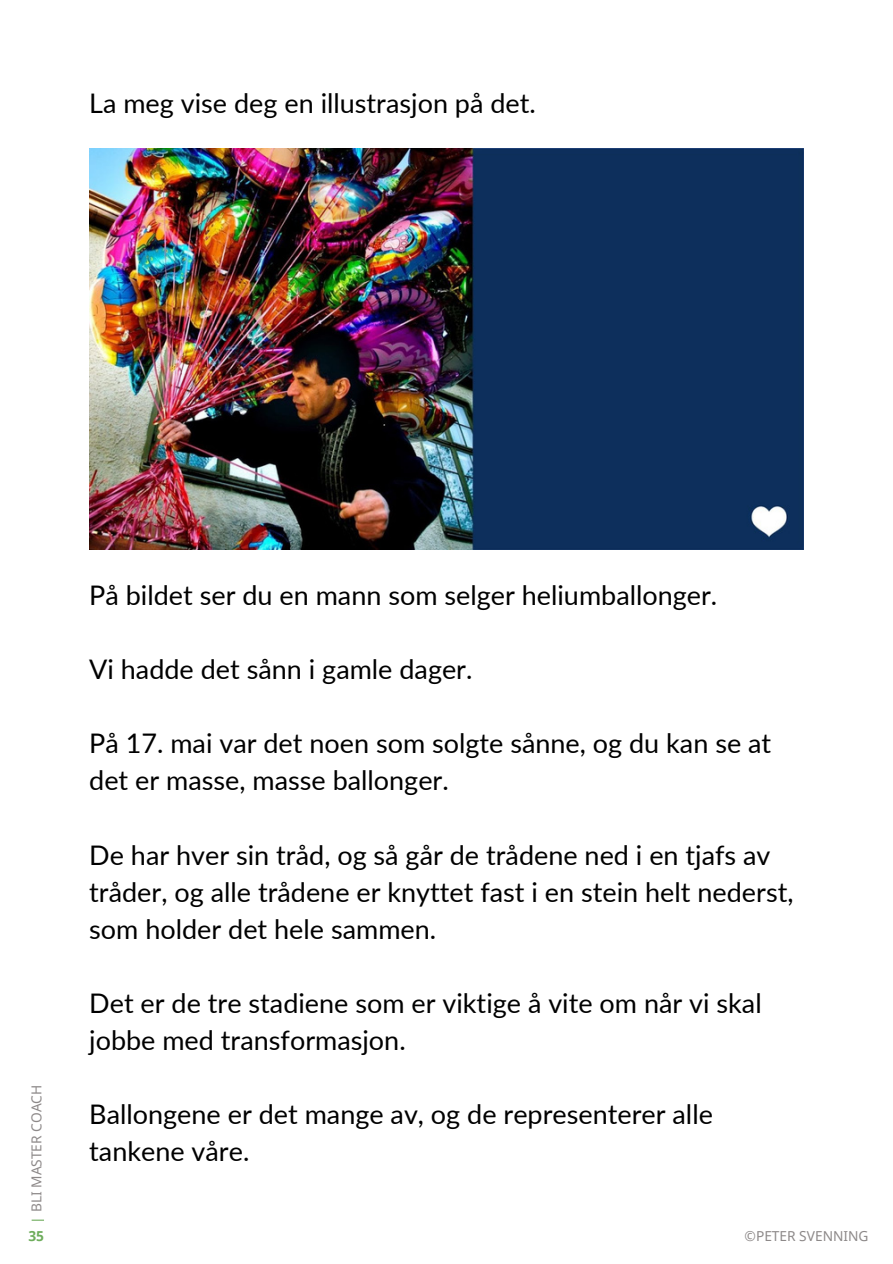
<style>
.page{position:relative;width:893px;height:1264px;background:#fff}
.page>*{position:absolute;margin:0;border:0;box-sizing:border-box;transform-origin:0 0}
.t1{font:27px/37px "Lato";color:#000}
.t2{font:13.65px "Noto Sans";color:#8d8989}
.t3{font:700 13.65px "Noto Sans";color:#6ead5c}
</style>
<div class="page">
<svg style="left:32px;top:1219px;width:12px;height:1px"></svg>
<img style="left:89px;top:148px;width:714px;height:402px">
<p class="t1" style="left:89px;top:84px;width:448px">La meg vise deg en illustrasjon på det.</p>
<p class="t2" style="left:27px;top:1212px;width:129px;rotate:-90deg">BLI MASTER COACH</p>
<p class="t3" style="left:28px;top:1226px;width:17px">35</p>
<p class="t1" style="left:89px;top:576px;width:629px">På bildet ser du en mann som selger heliumballonger.</p>
<p class="t1" style="left:89px;top:650px;width:384px">Vi hadde det sånn i gamle dager.</p>
<p class="t1" style="left:89px;top:724px;width:683px">På 17. mai var det noen som solgte sånne, og du kan se at det er masse, masse ballonger.</p>
<p class="t1" style="left:89px;top:835px;width:705px">De har hver sin tråd, og så går de trådene ned i en tjafs av tråder, og alle trådene er knyttet fast i en stein helt nederst, som holder det hele sammen.</p>
<p class="t1" style="left:89px;top:984px;width:674px">Det er de tre stadiene som er viktige å vite om når vi skal jobbe med transformasjon.</p>
<p class="t1" style="left:89px;top:1095px;width:625px">Ballongene er det mange av, og de representerer alle tankene våre.</p>
<p class="t2" style="left:744px;top:1226px;width:125px">©PETER SVENNING</p>
</div>
